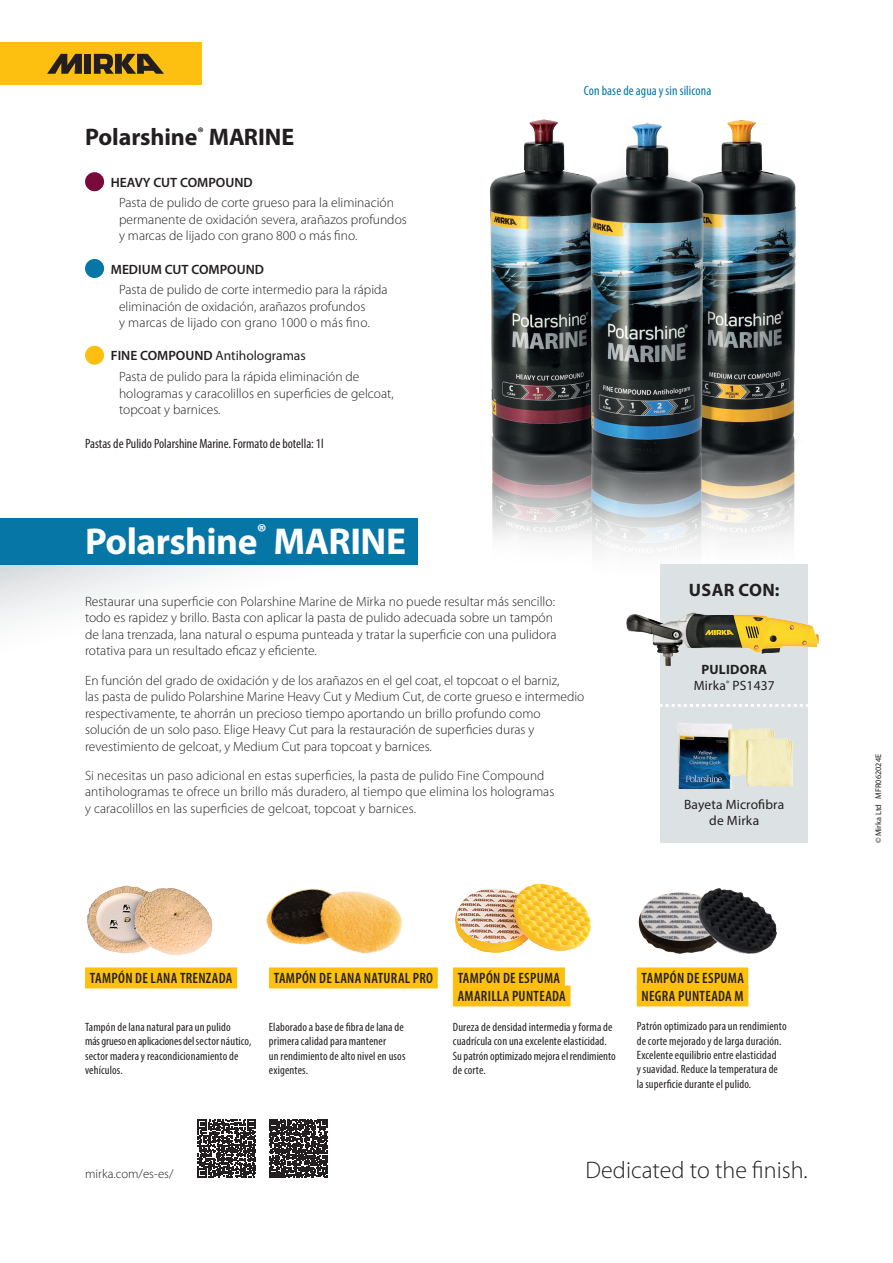
<style>
.page{position:relative;width:893px;height:1263px;background:#fff}
.page>*{position:absolute;margin:0;border:0;box-sizing:border-box;transform-origin:0 0}
.t1{font:700 37.5px "Myriad Pro";letter-spacing:-.015em;color:#fff}
.t2{font:300 24px "Myriad Pro";color:#231f20}
.t3{font:700 24px "Myriad Pro";color:#231f20}
.t4{font:700 18px "Myriad Pro";letter-spacing:.02em;color:#231f20}
.t5{font:600 condensed 15px/18px "Myriad Pro";letter-spacing:.02em;color:#231f20}
.t6{font:300 13.5px/16.5px "Myriad Pro";color:#231f20}
.t7{font:condensed 13.5px "Myriad Pro";color:#231f20}
.t8{font:13.5px/16.5px "Myriad Pro";letter-spacing:.01em;color:#231f20;text-align:center}
.t9{font:600 13.5px "Myriad Pro";color:#231f20}
.t10{font:condensed 13.5px "Myriad Pro";letter-spacing:.005em;color:#0576a6}
.t11{font:300 12.75px "Myriad Pro";color:#231f20}
.t12{font:condensed 12px/14.4px "Myriad Pro";letter-spacing:.01em;color:#231f20}
.t13{font:8.25px "Myriad Pro";color:#231f20}
.s1{font-weight:600}
.s2{font-weight:400}
.s3{font-weight:700}
</style>
<div class="page">
<img style="left:490px;top:119px;width:306px;height:517px">
<div style="left:0;top:564px;width:504px;height:239px;background:#fff"></div>
<svg style="left:660px;top:564px;width:148px;height:279px;background:#d1d2c9"></svg>
<img style="left:630px;top:612px;width:64px;height:12px">
<svg style="left:660px;top:704px;width:148px;height:3px"></svg>
<div style="left:0;top:518px;width:418px;height:46px;background:#0576a6"></div>
<div style="left:0;top:43px;width:201px;height:42px;background:#fdc011"></div>
<svg style="left:47px;top:54px;width:35px;height:20px"></svg>
<svg style="left:94px;top:54px;width:70px;height:20px"></svg>
<div style="left:84px;top:54px;width:7px;height:20px;background:#231f20"></div>
<div style="left:85px;top:172px;width:19px;height:19px;background:#790a3a;border-radius:50%"></div>
<div style="left:85px;top:259px;width:19px;height:19px;background:#0576a6;border-radius:50%"></div>
<div style="left:85px;top:346px;width:19px;height:19px;background:#fdc011;border-radius:50%"></div>
<img style="left:667px;top:712px;width:67px;height:95px">
<img style="left:727px;top:726px;width:52px;height:52px">
<img style="left:745px;top:736px;width:52px;height:51px">
<div style="left:269px;top:967px;width:169px;height:21px;background:#fdc011"></div>
<div style="left:85px;top:967px;width:152px;height:21px;background:#fdc011"></div>
<div style="left:453px;top:967px;width:112px;height:21px;background:#fdc011"></div>
<div style="left:453px;top:985px;width:118px;height:21px;background:#fdc011"></div>
<div style="left:637px;top:967px;width:111px;height:21px;background:#fdc011"></div>
<div style="left:637px;top:985px;width:111px;height:21px;background:#fdc011"></div>
<img style="left:85px;top:885px;width:153px;height:83px">
<img style="left:266px;top:888px;width:148px;height:80px">
<img style="left:455px;top:883px;width:136px;height:70px">
<img style="left:638px;top:888px;width:139px;height:66px">
<svg style="left:198px;top:1119px;width:58px;height:58px"></svg>
<svg style="left:269px;top:1119px;width:59px;height:59px"></svg>
<h2 class="t3" style="left:85px;top:121px;width:211px">Polarshine<sup>®</sup> MARINE</h2>
<p class="t9" style="left:111px;top:174px;width:143px">HEAVY CUT COMPOUND</p>
<p class="t6" style="left:119px;top:195px;width:289px">Pasta de pulido de corte grueso para la eliminación permanente de oxidación severa, arañazos profundos y marcas de lijado con grano 800 o más fino.</p>
<p class="t9" style="left:111px;top:260px;width:155px">MEDIUM CUT COMPOUND</p>
<p class="t6" style="left:119px;top:282px;width:270px">Pasta de pulido de corte intermedio para la rápida eliminación de oxidación, arañazos profundos<br>y marcas de lijado con grano 1000 o más fino.</p>
<p class="t6" style="left:119px;top:346px;width:242px;line-height:20.7px;text-indent:-8px"><span class="s1">FINE COMPOUND</span> <span class="s2">Antihologramas<br></span>Pasta de pulido para la rápida eliminación de</p>
<p class="t6" style="left:119px;top:385px;width:276px">hologramas y caracolillos en superficies de gelcoat, topcoat y barnices.</p>
<p class="t7" style="left:85px;top:435px;width:240px">Pastas de Pulido Polarshine Marine. Formato de botella: 1l</p>
<h1 class="t1" style="left:85px;top:517px;width:323px">Polarshine<sup>®</sup> MARINE</h1>
<p class="t10" style="left:584px;top:83px;width:129px">Con base de agua y sin silicona</p>
<p class="t6" style="left:85px;top:593px;width:473px">Restaurar una superficie con Polarshine Marine de Mirka no puede resultar más sencillo: todo es rapidez y brillo. Basta con aplicar la pasta de pulido adecuada sobre un tampón de lana trenzada, lana natural o espuma punteada y tratar la superficie con una pulidora rotativa para un resultado eficaz y eficiente.</p>
<p class="t6" style="left:85px;top:672px;width:501px">En función del grado de oxidación y de los arañazos en el gel coat, el topcoat o el barniz,<br>las pasta de pulido Polarshine Marine Heavy Cut y Medium Cut, de corte grueso e intermedio respectivamente, te ahorrán un precioso tiempo aportando un brillo profundo como solución de un solo paso. Elige Heavy Cut para la restauración de superficies duras y revestimiento de gelcoat, y Medium Cut para topcoat y barnices.</p>
<p class="t6" style="left:85px;top:767px;width:471px">Si necesitas un paso adicional en estas superficies, la pasta de pulido Fine Compound antihologramas te ofrece un brillo más duradero, al tiempo que elimina los hologramas y caracolillos en las superficies de gelcoat, topcoat y barnices.</p>
<h3 class="t4" style="left:689px;top:578px;width:92px">USAR CON:</h3>
<p class="t8" style="left:694px;top:661px;width:82px"><span class="s3">PULIDORA<br></span>Mirka<sup>®</sup> PS1437</p>
<p class="t8" style="left:684px;top:796px;width:102px">Bayeta Microfibra de Mirka</p>
<p class="t5" style="left:90px;top:969px;width:144px">TAMPÓN DE LANA TRENZADA</p>
<p class="t5" style="left:274px;top:969px;width:161px">TAMPÓN DE LANA NATURAL PRO</p>
<p class="t12" style="left:85px;top:1020px;width:168px">Tampón de lana natural para un pulido<br>más grueso en aplicaciones del sector náutico, sector madera y reacondicionamiento de vehículos.</p>
<p class="t12" style="left:269px;top:1020px;width:138px">Elaborado a base de fibra de lana de primera calidad para mantener<br>un rendimiento de alto nivel en usos exigentes.</p>
<p class="t5" style="left:458px;top:969px;width:110px">TAMPÓN DE ESPUMA<br>AMARILLA PUNTEADA</p>
<p class="t12" style="left:453px;top:1020px;width:164px">Dureza de densidad intermedia y forma de cuadrícula con una excelente elasticidad.<br>Su patrón optimizado mejora el rendimiento de corte.</p>
<p class="t5" style="left:642px;top:969px;width:104px">TAMPÓN DE ESPUMA<br>NEGRA PUNTEADA M</p>
<p class="t12" style="left:637px;top:1019px;width:151px">Patrón optimizado para un rendimiento de corte mejorado y de larga duración.<br>Excelente equilibrio entre elasticidad<br>y suavidad. Reduce la temperatura de la superficie durante el pulido.</p>
<p class="t11" style="left:85px;top:1167px;width:90px">mirka.com/es-es/</p>
<h2 class="t2" style="left:586px;top:1157px;width:224px">Dedicated to the finish.</h2>
<p class="t13" style="left:873px;top:843px;width:90px;rotate:-90deg">©Mirka Ltd MFR062024E</p>
</div>
